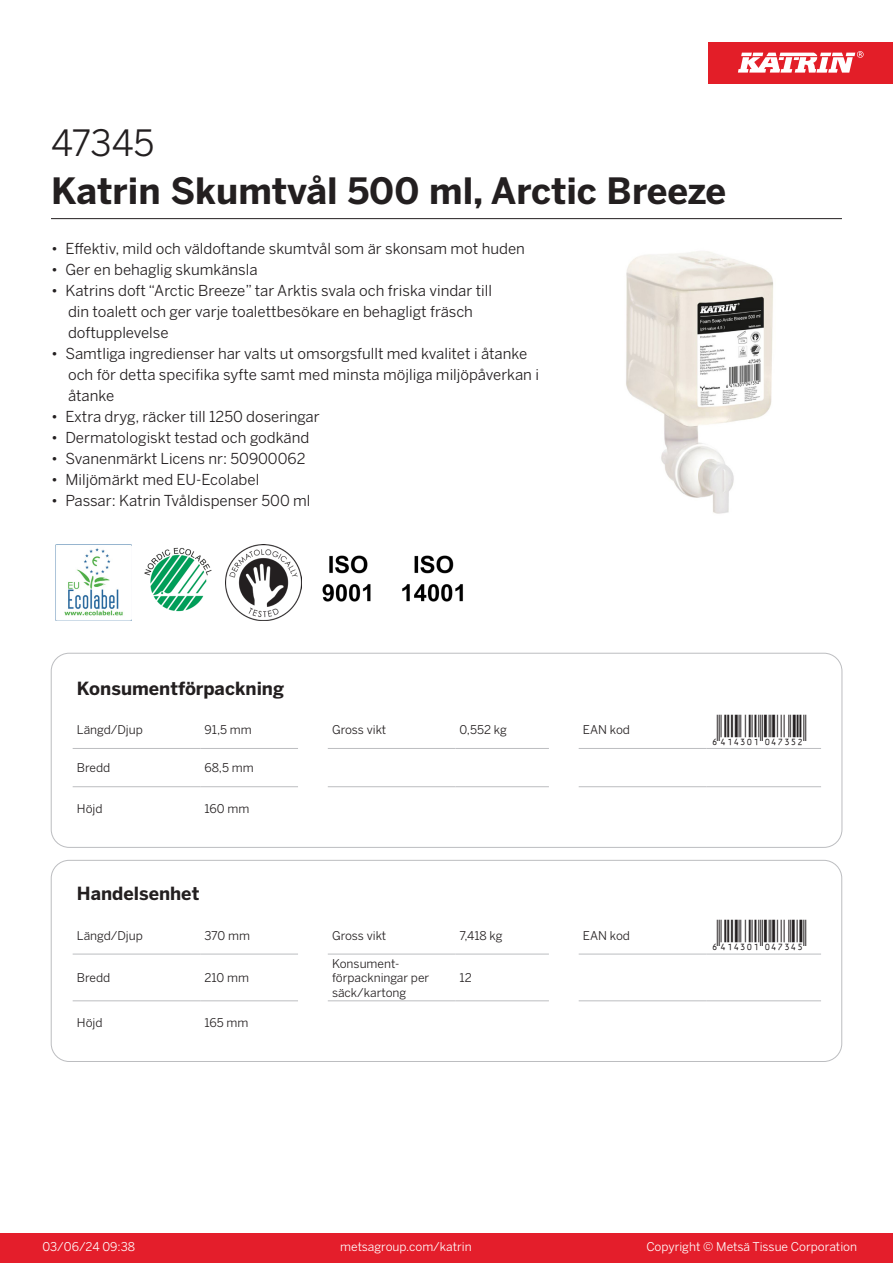
<style>
.page{position:relative;width:893px;height:1263px;background:#fff}
.page>*{position:absolute;margin:0;border:0;box-sizing:border-box;transform-origin:0 0}
.Product_Name{font:700 36px "Benton Sans";color:#231f20}
.External_material_co{font:36px "Benton Sans";letter-spacing:-.01em;color:#231f20}
.T_EAN{font:30px "Viisas EAN Matala";color:#231f20}
.T_TableHeader{font:700 18px "Benton Sans";color:#231f20}
.MarketingBullets{font:15px/21px "Benton Sans";color:#231f20}
.T_TableBody{font:12px/14.4px "Benton Sans";color:#231f20}
.t1{font:12px "Benton Sans";color:#fff}
</style>
<div class="page">
<div style="left:0;top:1233px;width:893px;height:30px;background:#e41e2b"></div>
<div style="left:708px;top:43px;width:185px;height:41px;background:#e31e28"></div>
<svg style="left:738px;top:51px;width:126px;height:22px"></svg>
<hr style="left:73px;top:748px;width:127px;height:1px;background:#bcbdc0">
<hr style="left:200px;top:748px;width:98px;height:1px;background:#bcbdc0">
<hr style="left:328px;top:748px;width:127px;height:1px;background:#bcbdc0">
<hr style="left:455px;top:748px;width:94px;height:1px;background:#bcbdc0">
<hr style="left:579px;top:748px;width:127px;height:1px;background:#bcbdc0">
<hr style="left:706px;top:748px;width:115px;height:1px;background:#bcbdc0">
<hr style="left:73px;top:786px;width:127px;height:1px;background:#bcbdc0">
<hr style="left:200px;top:786px;width:98px;height:1px;background:#bcbdc0">
<hr style="left:328px;top:786px;width:127px;height:1px;background:#bcbdc0">
<hr style="left:455px;top:786px;width:94px;height:1px;background:#bcbdc0">
<hr style="left:579px;top:786px;width:127px;height:1px;background:#bcbdc0">
<hr style="left:706px;top:786px;width:115px;height:1px;background:#bcbdc0">
<div style="left:51px;top:653px;width:791px;height:194px;border:1px solid #bcbdc0;border-radius:18px"></div>
<hr style="left:73px;top:954px;width:127px;height:1px;background:#bcbdc0">
<hr style="left:200px;top:954px;width:98px;height:1px;background:#bcbdc0">
<hr style="left:328px;top:954px;width:127px;height:1px;background:#bcbdc0">
<hr style="left:455px;top:954px;width:94px;height:1px;background:#bcbdc0">
<hr style="left:579px;top:954px;width:127px;height:1px;background:#bcbdc0">
<hr style="left:706px;top:954px;width:115px;height:1px;background:#bcbdc0">
<hr style="left:73px;top:1000px;width:127px;height:1px;background:#bcbdc0">
<hr style="left:200px;top:1000px;width:98px;height:1px;background:#bcbdc0">
<hr style="left:328px;top:1000px;width:127px;height:1px;background:#bcbdc0">
<hr style="left:455px;top:1000px;width:94px;height:1px;background:#bcbdc0">
<hr style="left:579px;top:1000px;width:127px;height:1px;background:#bcbdc0">
<hr style="left:706px;top:1000px;width:115px;height:1px;background:#bcbdc0">
<div style="left:51px;top:860px;width:791px;height:202px;border:1px solid #bcbdc0;border-radius:18px"></div>
<img style="left:626px;top:251px;width:147px;height:263px">
<img style="left:55px;top:544px;width:77px;height:77px">
<img style="left:144px;top:547px;width:68px;height:65px">
<img style="left:225px;top:544px;width:77px;height:77px">
<img style="left:322px;top:555px;width:49px;height:47px">
<img style="left:402px;top:555px;width:61px;height:47px">
<hr style="left:51px;top:218px;width:791px;height:1px;background:#231f20">
<p class="External_material_co" style="left:51px;top:121px;width:105px">47345</p>
<p class="Product_Name" style="left:51px;top:168px;width:677px">Katrin Skumtvål 500 ml, Arctic Breeze</p>
<p class="MarketingBullets" style="left:51px;top:238px;width:475px">• Effektiv, mild och väldoftande skumtvål som är skonsam mot huden</p>
<p class="MarketingBullets" style="left:51px;top:259px;width:208px">• Ger en behaglig skumkänsla</p>
<p class="MarketingBullets" style="left:68px;top:280px;width:426px;text-indent:-17px">• Katrins doft “Arctic Breeze” tar Arktis svala och friska vindar till din toalett och ger varje toalettbesökare en behagligt fräsch doftupplevelse</p>
<p class="MarketingBullets" style="left:68px;top:343px;width:472px;text-indent:-17px">• Samtliga ingredienser har valts ut omsorgsfullt med kvalitet i åtanke och för detta specifika syfte samt med minsta möjliga miljöpåverkan i åtanke</p>
<p class="MarketingBullets" style="left:51px;top:406px;width:270px">• Extra dryg, räcker till 1250 doseringar</p>
<p class="MarketingBullets" style="left:51px;top:427px;width:260px">• Dermatologiskt testad och godkänd</p>
<p class="MarketingBullets" style="left:51px;top:448px;width:256px">• Svanenmärkt Licens nr: 50900062</p>
<p class="MarketingBullets" style="left:51px;top:469px;width:210px">• Miljömärkt med EU-Ecolabel</p>
<p class="MarketingBullets" style="left:51px;top:490px;width:261px">• Passar: Katrin Tvåldispenser 500 ml</p>
<p class="T_TableHeader" style="left:77px;top:677px;width:209px">Konsumentförpackning</p>
<p class="T_TableBody" style="left:77px;top:722px;width:68px">Längd/Djup</p>
<p class="T_TableBody" style="left:204px;top:722px;width:49px">91,5 mm</p>
<p class="T_TableBody" style="left:332px;top:722px;width:56px">Gross vikt</p>
<p class="T_TableBody" style="left:460px;top:722px;width:49px">0,552 kg</p>
<p class="T_TableBody" style="left:583px;top:722px;width:49px">EAN kod</p>
<p class="T_EAN" style="left:710px;top:714px;width:97px">*6414301047352*</p>
<p class="T_TableBody" style="left:77px;top:761px;width:35px">Bredd</p>
<p class="T_TableBody" style="left:204px;top:761px;width:51px">68,5 mm</p>
<p class="T_TableBody" style="left:77px;top:801px;width:27px">Höjd</p>
<p class="T_TableBody" style="left:204px;top:801px;width:46px">160 mm</p>
<p class="T_TableHeader" style="left:77px;top:882px;width:124px">Handelsenhet</p>
<p class="T_TableBody" style="left:77px;top:928px;width:68px">Längd/Djup</p>
<p class="T_TableBody" style="left:204px;top:928px;width:47px">370 mm</p>
<p class="T_TableBody" style="left:332px;top:928px;width:56px">Gross vikt</p>
<p class="T_TableBody" style="left:460px;top:928px;width:45px">7,418 kg</p>
<p class="T_TableBody" style="left:583px;top:928px;width:49px">EAN kod</p>
<p class="T_EAN" style="left:710px;top:919px;width:97px">*6414301047345*</p>
<p class="T_TableBody" style="left:77px;top:971px;width:35px">Bredd</p>
<p class="T_TableBody" style="left:204px;top:971px;width:46px">210 mm</p>
<p class="T_TableBody" style="left:332px;top:956px;width:99px">Konsument&shy;förpackningar per säck/kartong</p>
<p class="T_TableBody" style="left:460px;top:971px;width:14px">12</p>
<p class="T_TableBody" style="left:77px;top:1015px;width:27px">Höjd</p>
<p class="T_TableBody" style="left:204px;top:1015px;width:45px">165 mm</p>
<p class="t1" style="left:43px;top:1239px;width:94px">03/06/24 09:38</p>
<p class="t1" style="left:340px;top:1239px;width:133px">metsagroup.com/katrin</p>
<p class="t1" style="left:646px;top:1239px;width:212px">Copyright © Metsä Tissue Corporation</p>
</div>
